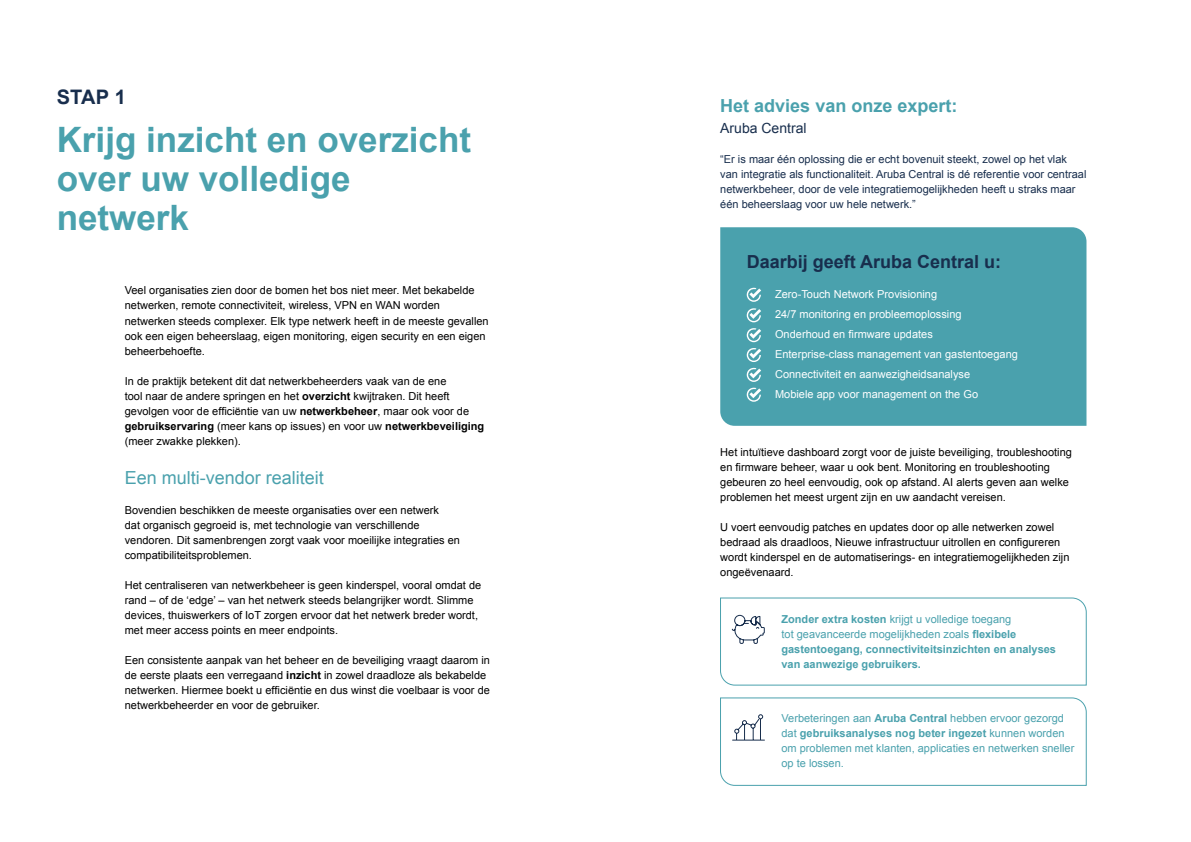
<style>
.page{position:relative;width:1191px;height:842px;background:#fff}
.page>*{position:absolute;margin:0;border:0;box-sizing:border-box;transform-origin:0 0}
.t1{font:700 35px/39px "Arial";color:#4aa1ad}
.t2{font:700 20px "Arial";color:#182e4d}
.t3{font:700 18px "Arial";color:#182e4d}
.t4{font:18px "Arial";color:#4aa1ad}
.t5{font:700 18px "Arial";color:#4aa1ad}
.t6{font:14px "Arial";color:#182e4d}
.t7{font:11px/15px "Arial";color:#000}
.t8{font:11px/15px "Arial";color:#182e4d}
.t9{font:11px/20px "Arial";color:#fff}
.t10{font:11px/15px "Arial";color:#4aa1ad}
.t11{font:700 11px/15px "Arial";color:#4aa1ad}
.s1{font-weight:700}
.s2{font-weight:400}
</style>
<div class="page">
<div style="left:720px;top:227px;width:366px;height:199px;background:#4aa1ad"></div>
<svg style="left:746px;top:287px;width:15px;height:115px"></svg>
<svg style="left:720px;top:697px;width:366px;height:89px"></svg>
<svg style="left:720px;top:597px;width:366px;height:89px"></svg>
<h2 class="t2" style="left:57px;top:83px;width:71px">STAP 1</h2>
<h1 class="t1" style="left:57px;top:121px;width:416px">Krijg inzicht en overzicht over uw volledige netwerk</h1>
<p class="t7" style="left:125px;top:283px;width:365px">Veel organisaties zien door de bomen het bos niet meer. Met bekabelde netwerken, remote connectiviteit, wireless, VPN en WAN worden netwerken steeds complexer. Elk type netwerk heeft in de meeste gevallen ook een eigen beheerslaag, eigen monitoring, eigen security en een eigen beheerbehoefte.</p>
<p class="t7" style="left:125px;top:373px;width:361px">In de praktijk betekent dit dat netwerkbeheerders vaak van de ene<br>tool naar de andere springen en het <span class="s1">overzicht</span> kwijtraken. Dit heeft gevolgen voor de efficiëntie van uw <span class="s1">netwerkbeheer</span>, maar ook voor de <span class="s1">gebruikservaring</span> (meer kans op issues) en voor uw <span class="s1">netwerkbeveiliging </span>(meer zwakke plekken).</p>
<h3 class="t4" style="left:125px;top:465px;width:201px">Een multi-vendor realiteit</h3>
<p class="t7" style="left:125px;top:502px;width:337px">Bovendien beschikken de meeste organisaties over een netwerk<br>dat organisch gegroeid is, met technologie van verschillende vendoren. Dit samenbrengen zorgt vaak voor moeilijke integraties en compatibiliteitsproblemen.</p>
<p class="t7" style="left:125px;top:577px;width:358px">Het centraliseren van netwerkbeheer is geen kinderspel, vooral omdat de rand – of de ‘edge’ – van het netwerk steeds belangrijker wordt. Slimme devices, thuiswerkers of IoT zorgen ervoor dat het netwerk breder wordt, met meer access points en meer endpoints.</p>
<p class="t7" style="left:125px;top:652px;width:367px">Een consistente aanpak van het beheer en de beveiliging vraagt daarom in de eerste plaats een verregaand <span class="s1">inzicht</span> in zowel draadloze als bekabelde netwerken. Hiermee boekt u efficiëntie en dus winst die voelbaar is voor de netwerkbeheerder en voor de gebruiker.</p>
<h3 class="t5" style="left:720px;top:94px;width:239px">Het advies van onze expert:</h3>
<p class="t6" style="left:720px;top:119px;width:88px">Aruba Central</p>
<p class="t8" style="left:720px;top:152px;width:368px">“Er is maar één oplossing die er echt bovenuit steekt, zowel op het vlak van integratie als functionaliteit. Aruba Central is dé referentie voor centraal netwerkbeheer, door de vele integratiemogelijkheden heeft u straks maar één beheerslaag voor uw hele netwerk.”</p>
<h3 class="t3" style="left:746px;top:250px;width:256px">Daarbij geeft Aruba Central u:</h3>
<p class="t9" style="left:775px;top:284px;width:244px">Zero-Touch Network Provisioning<br>24/7 monitoring en probleemoplossing Onderhoud en firmware updates<br>Enterprise-class management van gastentoegang Connectiviteit en aanwezigheidsanalyse<br>Mobiele app voor management on the Go</p>
<p class="t7" style="left:720px;top:445px;width:353px">Het intuïtieve dashboard zorgt voor de juiste beveiliging, troubleshooting en firmware beheer, waar u ook bent. Monitoring en troubleshooting gebeuren zo heel eenvoudig, ook op afstand. AI alerts geven aan welke problemen het meest urgent zijn en uw aandacht vereisen.</p>
<p class="t7" style="left:720px;top:520px;width:351px">U voert eenvoudig patches en updates door op alle netwerken zowel bedraad als draadloos, Nieuwe infrastructuur uitrollen en configureren wordt kinderspel en de automatiserings- en integratiemogelijkheden zijn ongeëvenaard.</p>
<p class="t11" style="left:781px;top:612px;width:276px">Zonder extra kosten <span class="s2">krijgt u volledige toegang<br>tot geavanceerde mogelijkheden zoals</span> flexibele gastentoegang, connectiviteitsinzichten en analyses van aanwezige gebruikers.</p>
<p class="t10" style="left:781px;top:711px;width:294px">Verbeteringen aan <span class="s1">Aruba Central</span> hebben ervoor gezorgd dat <span class="s1">gebruiksanalyses nog beter ingezet</span> kunnen worden om problemen met klanten, applicaties en netwerken sneller op te lossen.</p>
</div>
